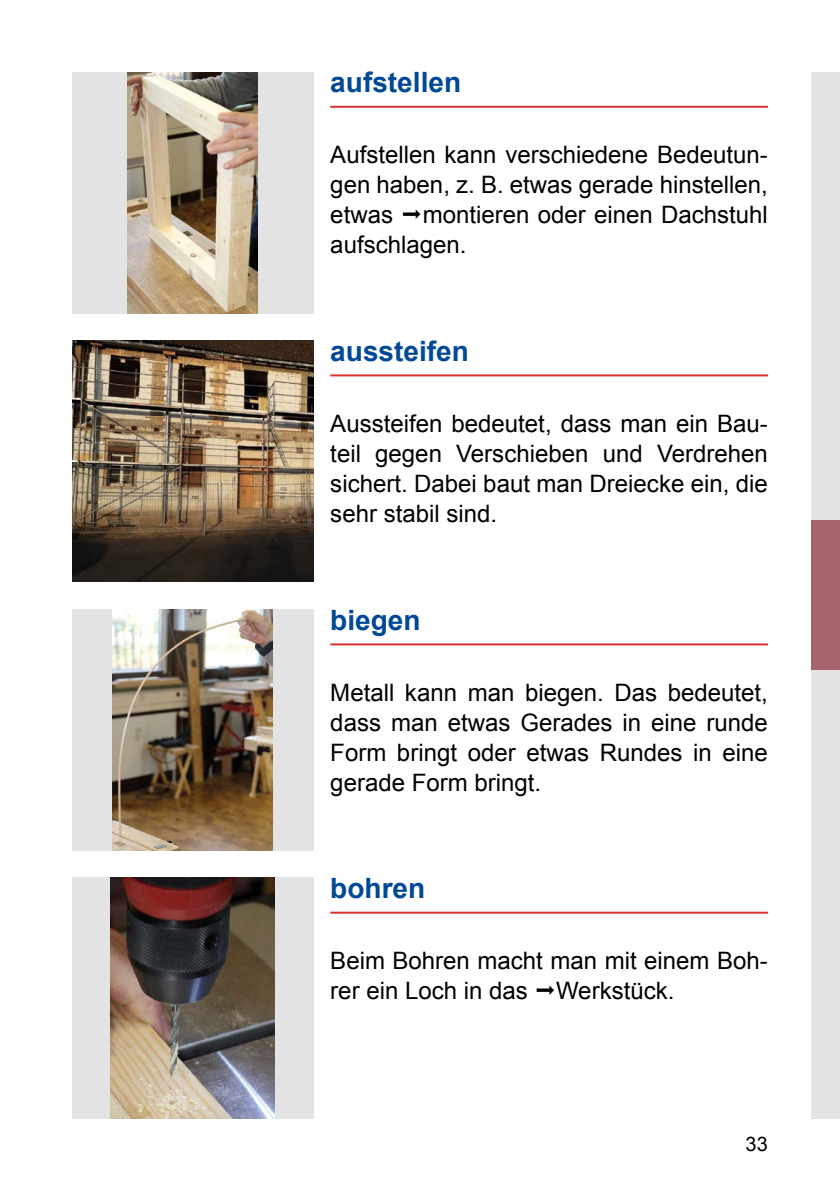
<style>
.page{position:relative;width:840px;height:1191px;background:#fff}
.page>*{position:absolute;margin:0;border:0;box-sizing:border-box;transform-origin:0 0}
.t1{font:700 28px "Arial";color:#004996}
.t2{font:24px/30px "Arial";color:#000;text-align:justify}
.t3{font:20px "Arial";color:#000}
</style>
<div class="page">
<div style="left:811px;top:72px;width:28px;height:150px;background:#e3e3e3"></div>
<div style="left:811px;top:222px;width:28px;height:149px;background:#e3e3e3"></div>
<div style="left:811px;top:371px;width:28px;height:149px;background:#e3e3e3"></div>
<div style="left:811px;top:670px;width:28px;height:150px;background:#e3e3e3"></div>
<div style="left:811px;top:820px;width:28px;height:149px;background:#e3e3e3"></div>
<div style="left:811px;top:969px;width:28px;height:150px;background:#e3e3e3"></div>
<div style="left:811px;top:520px;width:28px;height:150px;background:#a9636d"></div>
<div style="left:72px;top:72px;width:241px;height:241px;background:#e3e3e3"></div>
<img style="left:127px;top:72px;width:131px;height:241px">
<img style="left:72px;top:341px;width:241px;height:240px">
<div style="left:72px;top:609px;width:241px;height:241px;background:#e3e3e3"></div>
<img style="left:112px;top:609px;width:161px;height:241px">
<div style="left:72px;top:878px;width:241px;height:241px;background:#e3e3e3"></div>
<img style="left:110px;top:878px;width:165px;height:241px">
<hr style="left:330px;top:106px;width:437px;height:2px;background:#dc2f34">
<hr style="left:330px;top:374px;width:437px;height:2px;background:#dc2f34">
<hr style="left:330px;top:643px;width:437px;height:2px;background:#dc2f34">
<hr style="left:330px;top:911px;width:437px;height:2px;background:#dc2f34">
<p class="t1" style="left:330px;top:64px;width:132px">aufstellen</p>
<p class="t2" style="left:330px;top:140px;width:439px">Aufstellen kann verschiedene Bedeutun&shy;gen haben, z. B. etwas gerade hinstellen, etwas montieren oder einen Dachstuhl aufschlagen.</p>
<p class="t1" style="left:330px;top:332px;width:140px">aussteifen</p>
<p class="t2" style="left:330px;top:408px;width:439px">Aussteifen bedeutet, dass man ein Bau&shy;teil gegen Verschieben und Verdrehen sichert. Dabei baut man Dreiecke ein, die sehr stabil sind.</p>
<p class="t1" style="left:330px;top:601px;width:92px">biegen</p>
<p class="t2" style="left:330px;top:677px;width:439px">Metall kann man biegen. Das bedeutet, dass man etwas Gerades in eine runde Form bringt oder etwas Rundes in eine gerade Form bringt.</p>
<p class="t1" style="left:330px;top:869px;width:96px">bohren</p>
<p class="t2" style="left:330px;top:945px;width:439px">Beim Bohren macht man mit einem Boh&shy;rer ein Loch in das Werkstück.</p>
<p class="t3" style="left:745px;top:1130px;width:24px">33</p>
</div>
